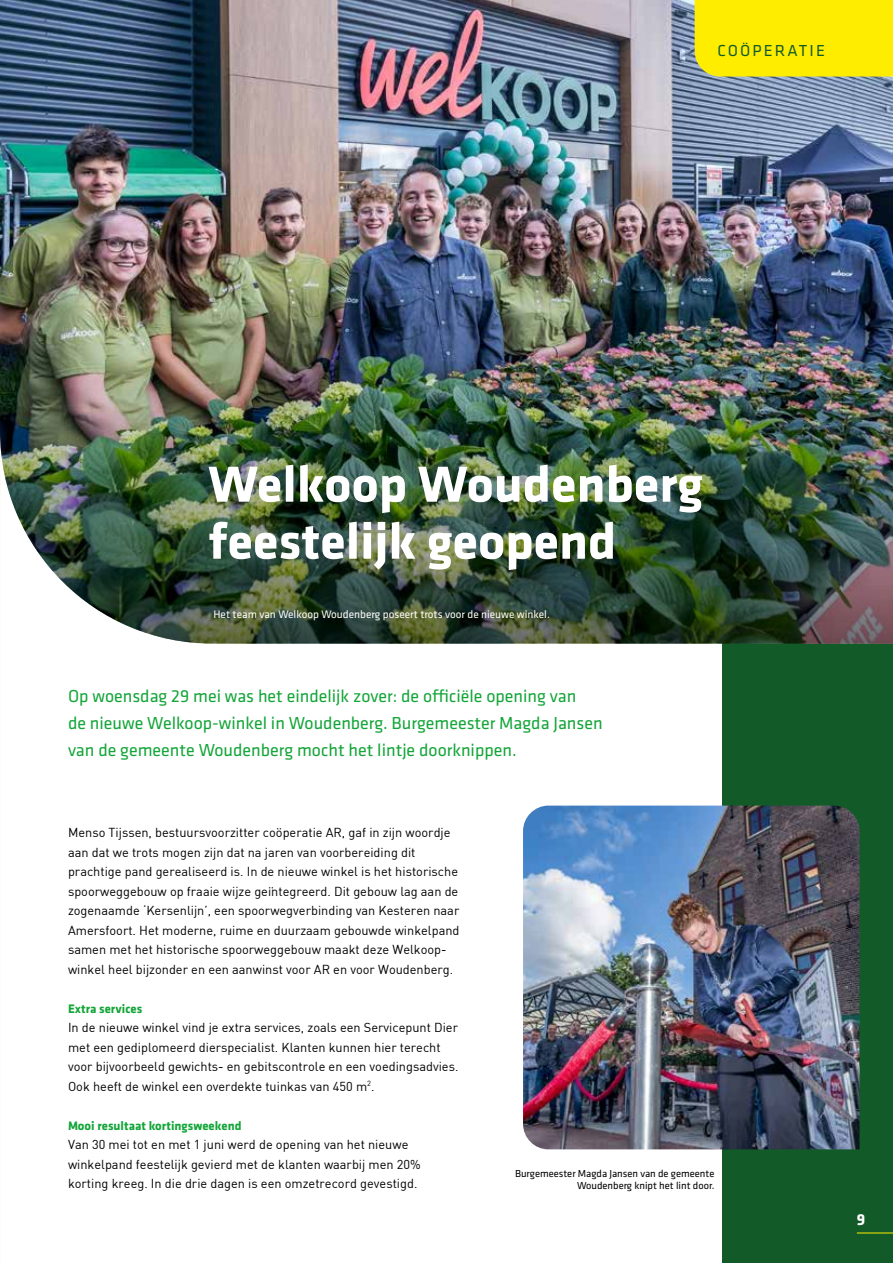
<style>
.page{position:relative;width:893px;height:1263px;background:#fff}
.page>*{position:absolute;margin:0;border:0;box-sizing:border-box;transform-origin:0 0}
.t1{font:700 52.5px/57px "Klavika Basic";color:#fff}
.t2{font:18px/27px "Klavika Basic";color:#13a538}
.t3{font:16.5px "Klavika Basic";letter-spacing:.125em;color:#125a28}
.t4{font:700 16.5px "Klavika Basic";color:#fff}
.t5{font:12.75px/19.5px "DIN";color:#000}
.t6{font:700 12.75px "Klavika Basic";color:#13a538}
.t7{font:11.25px "Klavika Basic";color:#fff}
.t8{font:10.5px/12px "Klavika Basic";color:#000;text-align:right}
</style>
<div class="page">
<div style="left:723px;top:631px;width:170px;height:632px;background:#125a28"></div>
<img style="left:0;top:0;width:893px;height:196px">
<img style="left:0;top:196px;width:893px;height:448px">
<img style="left:523px;top:805px;width:336px;height:344px">
<hr style="left:857px;top:1232px;width:36px;height:1px;background:#ffed00">
<div style="left:695px;top:0;width:198px;height:77px;background:#ffed00"></div>
<p class="t3" style="left:718px;top:40px;width:109px">COÖPERATIE</p>
<h1 class="t1" style="left:208px;top:453px;width:496px">Welkoop Woudenberg feestelijk geopend</h1>
<p class="t7" style="left:213px;top:606px;width:338px">Het team van Welkoop Woudenberg poseert trots voor de nieuwe winkel.</p>
<h2 class="t2" style="left:68px;top:682px;width:536px">Op woensdag 29 mei was het eindelijk zover: de officiële opening van<br>de nieuwe Welkoop-winkel in Woudenberg. Burgemeester Magda Jansen van de gemeente Woudenberg mocht het lintje doorknippen.</h2>
<p class="t5" style="left:68px;top:822px;width:393px">Menso Tijssen, bestuursvoorzitter coöperatie AR, gaf in zijn woordje aan dat we trots mogen zijn dat na jaren van voorbereiding dit prachtige pand gerealiseerd is. In de nieuwe winkel is het historische spoorweggebouw op fraaie wijze geïntegreerd. Dit gebouw lag aan de zogenaamde ‘Kersenlijn’, een spoorwegverbinding van Kesteren naar Amersfoort. Het moderne, ruime en duurzaam gebouwde winkelpand samen met het historische spoorweggebouw maakt deze Welkoop&shy;winkel heel bijzonder en een aanwinst voor AR en voor Woudenberg.</p>
<p class="t6" style="left:68px;top:999px;width:76px">Extra services</p>
<p class="t5" style="left:68px;top:1017px;width:392px">In de nieuwe winkel vind je extra services, zoals een Servicepunt Dier met een gediplomeerd dierspecialist. Klanten kunnen hier terecht voor bijvoorbeeld gewichts- en gebitscontrole en een voedingsadvies.<br>Ook heeft de winkel een overdekte tuinkas van 450 m<sup>2</sup>.</p>
<p class="t6" style="left:68px;top:1116px;width:175px">Mooi resultaat kortingsweekend</p>
<p class="t5" style="left:68px;top:1134px;width:354px">Van 30 mei tot en met 1 juni werd de opening van het nieuwe winkelpand feestelijk gevierd met de klanten waarbij men 20% korting kreeg. In die drie dagen is een omzetrecord gevestigd.</p>
<p class="t8" style="left:515px;top:1167px;width:201px">Burgemeester Magda Jansen van de gemeente<br>Woudenberg knipt het lint door.</p>
<p class="t4" style="left:857px;top:1207px;width:10px">9</p>
</div>
